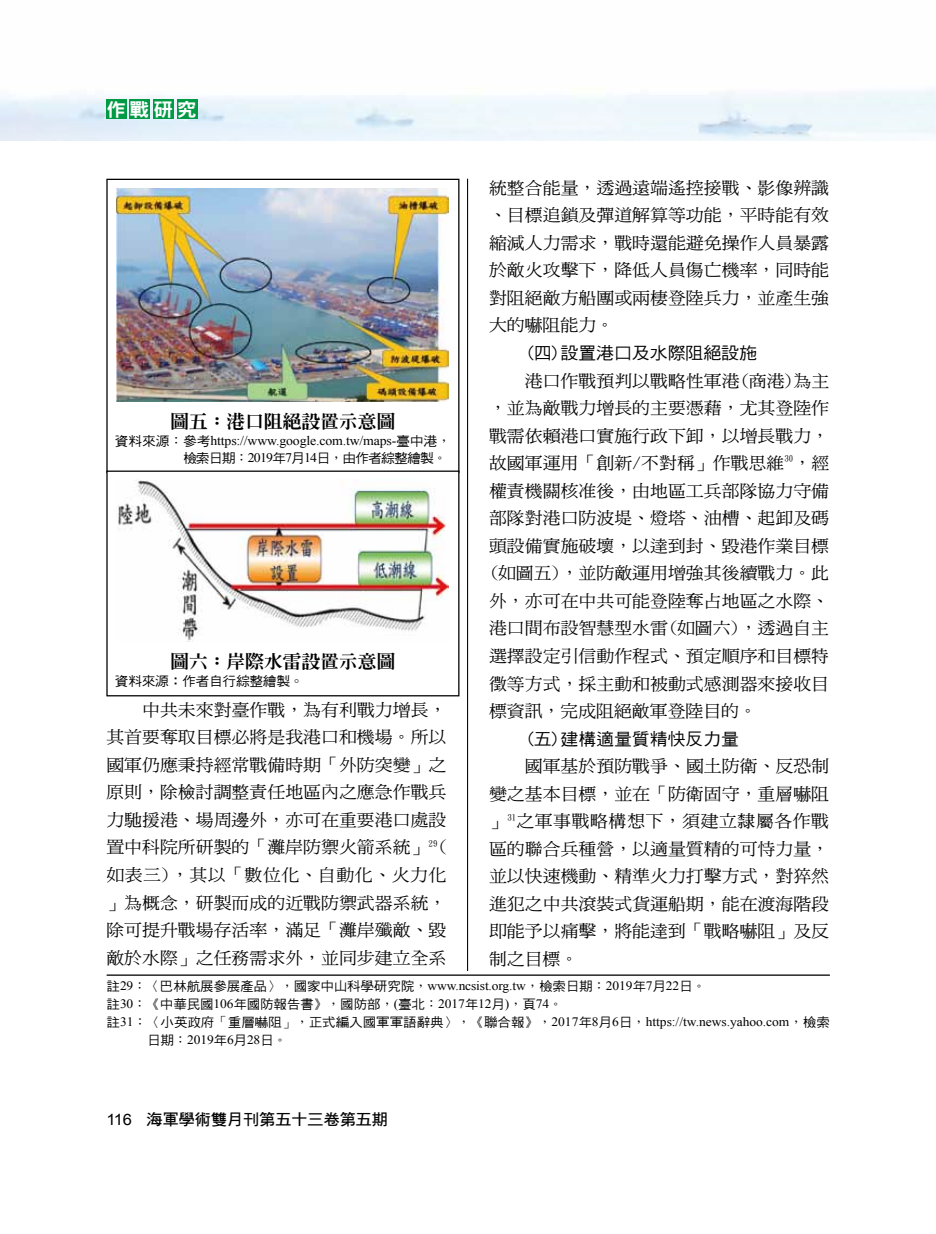
<style>
.page{position:relative;width:936px;height:1234px;background:#fff}
.page>*{position:absolute;margin:0;border:0;box-sizing:border-box;transform-origin:0 0}
.t1{font:18.6px "DFN Hei XB HK BF";color:#fff;scale:1.05 1}
.t2{font:800 17.85px "Inn Ming";color:#000;scale:1.05 1}
.t3{font:16.95px/27.6px "DF Ming Md HK BF";color:#000;text-align:justify;scale:1.05 1}
.t4{font:16.95px "DF Hei Md HK BF";color:#000;scale:1.05 1}
.t5{font:15.6px "DF Hei Bd HK BF";letter-spacing:-.025em;color:#000;scale:1.05 1}
.t6{font:13.05px "Times New Roman";letter-spacing:-.01em;color:#000;scale:1.05 1}
.t7{font:13.05px "DF Hei Md HK BF";letter-spacing:-.06em;color:#000;scale:1.05 1}
.t8{font:13.05px "DF Hei Md HK BF";letter-spacing:-.025em;color:#000;scale:1.05 1}
.t9{font:12.9px/18px "Times New Roman";letter-spacing:-.01em;color:#000;scale:1.05 1}
.t10{font:12.9px "DF Hei Md HK BF";letter-spacing:-.01em;color:#000;scale:1.05 1}
.s1{font-family:"DF Hei Md HK BF"}
.s2{font-family:"DF Kai Shu SB Estd BF"}
.s3{font-family:"Times New Roman"}
.s4{font-family:"Arial"}
</style>
<div class="page">
<img style="left:0;top:90px;width:935px;height:50px">
<hr style="left:467px;top:179px;width:1px;height:871px;background:#000">
<div style="left:106px;top:99px;width:20px;height:20px;background:#094"></div>
<div style="left:130px;top:99px;width:20px;height:20px;background:#094"></div>
<div style="left:153px;top:99px;width:21px;height:20px;background:#094"></div>
<div style="left:177px;top:99px;width:20px;height:20px;background:#094"></div>
<img style="left:117px;top:188px;width:332px;height:213px">
<img style="left:118px;top:480px;width:331px;height:161px">
<div style="left:106px;top:470px;width:353px;height:226px;border:1px solid #000"></div>
<div style="left:107px;top:970px;width:722px;height:80px;background:#fff"></div>
<hr style="left:107px;top:974px;width:722px;height:1px;background:#000">
<p class="t1" style="left:106px;top:100px;width:88px">作戰研究</p>
<p class="t2" style="left:170px;top:412px;width:216px">圖五：港口阻絕設置示意圖</p>
<p class="t6" style="left:115px;top:432px;width:321px"><span class="s1">資料來源</span><span class="s2">：</span><span class="s1">參考</span>https://www.google.com.tw/maps-<span class="s1">臺中港</span><span class="s2">，</span></p>
<p class="t7" style="left:183px;top:451px;width:253px">檢索日期<span class="s2">：</span><span class="s3">2019</span>年<span class="s3">7</span>月<span class="s3">14</span>日<span class="s2">，</span>由作者綜整繪製<span class="s2">。</span></p>
<p class="t2" style="left:170px;top:651px;width:216px">圖六：岸際水雷設置示意圖</p>
<p class="t8" style="left:115px;top:674px;width:181px">資料來源：作者自行綜整繪製。</p>
<p class="t3" style="left:106px;top:695px;width:325px;text-indent:36px">中共未來對臺作戰，為有利戰力增長，其首要奪取目標必將是我港口和機場。所以國軍仍應秉持經常戰備時期「外防突變」之原則，除檢討調整責任地區內之應急作戰兵力馳援港、場周邊外，亦可在重要港口處設置中科院所研製的「灘岸防禦火箭系統」<sup>29</sup>(如表三)，其以「數位化、自動化、火力化」為概念，研製而成的近戰防禦武器系統，除可提升戰場存活率，滿足「灘岸殲敵、毀敵於水際」之任務需求外，並同步建立全系</p>
<p class="t3" style="left:489px;top:174px;width:325px">統整合能量，透過遠端遙控接戰、影像辨識、目標追鎖及彈道解算等功能，平時能有效縮減人力需求，戰時還能避免操作人員暴露於敵火攻擊下，降低人員傷亡機率，同時能對阻絕敵方船團或兩棲登陸兵力，並產生強大的嚇阻能力。</p>
<p class="t4" style="left:524px;top:344px;width:223px">(四)設置港口及水際阻絕設施</p>
<p class="t3" style="left:489px;top:366px;width:325px;text-indent:36px">港口作戰預判以戰略性軍港(商港)為主，並為敵戰力增長的主要憑藉，尤其登陸作戰需依賴港口實施行政下卸，以增長戰力，故國軍運用「創新/不對稱」作戰思維<sup>30</sup>，經權責機關核准後，由地區工兵部隊協力守備部隊對港口防波堤、燈塔、油槽、起卸及碼頭設備實施破壞，以達到封、毀港作業目標(如圖五)，並防敵運用增強其後續戰力。此外，亦可在中共可能登陸奪占地區之水際、港口間布設智慧型水雷(如圖六)，透過自主選擇設定引信動作程式、預定順序和目標特徵等方式，採主動和被動式感測器來接收目標資訊，完成阻絕敵軍登陸目的。</p>
<p class="t4" style="left:525px;top:730px;width:205px">(五)建構適量質精快反力量</p>
<p class="t3" style="left:489px;top:752px;width:325px;text-indent:36px">國軍基於預防戰爭、國土防衛、反恐制變之基本目標，並在「防衛固守，重層嚇阻」<sup>31</sup>之軍事戰略構想下，須建立隸屬各作戰區的聯合兵種營，以適量質精的可恃力量，並以快速機動、精準火力打擊方式，對猝然進犯之中共滾裝式貨運船期，能在渡海階段即能予以痛擊，將能達到「戰略嚇阻」及反制之目標。</p>
<p class="t9" style="left:107px;top:976px;width:572px"><span class="s1">註</span>29<span class="s2">：〈</span><span class="s1">巴林航展參展產品</span><span class="s2">〉，</span><span class="s1">國家中山科學研究院</span><span class="s2">，</span>www.ncsist.org.tw<span class="s2">，</span><span class="s1">檢索日期</span><span class="s2">：</span>2019<span class="s1">年</span>7<span class="s1">月</span>22<span class="s1">日</span><span class="s2">。</span></p>
<p class="t10" style="left:107px;top:997px;width:436px">註<span class="s3">30</span><span class="s2">：《</span>中華民國<span class="s3">106</span>年國防報告書<span class="s2">》，</span>國防部<span class="s2">，</span><span class="s3">(</span>臺北<span class="s2">：</span><span class="s3">2017</span>年<span class="s3">12</span>月<span class="s3">)</span><span class="s2">，</span>頁<span class="s3">74</span><span class="s2">。</span></p>
<p class="t9" style="left:147px;top:1012px;width:651px;text-indent:-40px"><span class="s1">註</span>31<span class="s2">：〈</span><span class="s1">小英政府</span><span class="s2">「</span><span class="s1">重層嚇阻</span><span class="s2">」，</span><span class="s1">正式編入國軍軍語辭典</span><span class="s2">〉，《</span><span class="s1">聯合報</span><span class="s2">》，</span>2017<span class="s1">年</span>8<span class="s1">月</span>6<span class="s1">日</span><span class="s2">，</span>https://tw.news.yahoo.com<span class="s2">，</span><span class="s1">檢索日期</span><span class="s2">：</span>2019<span class="s1">年</span>6<span class="s1">月</span>28<span class="s1">日</span><span class="s2">。</span></p>
<p class="t5" style="left:106px;top:1111px;width:270px"><span class="s4">116</span> 海軍學術雙月刊第五十三卷第五期</p>
</div>
